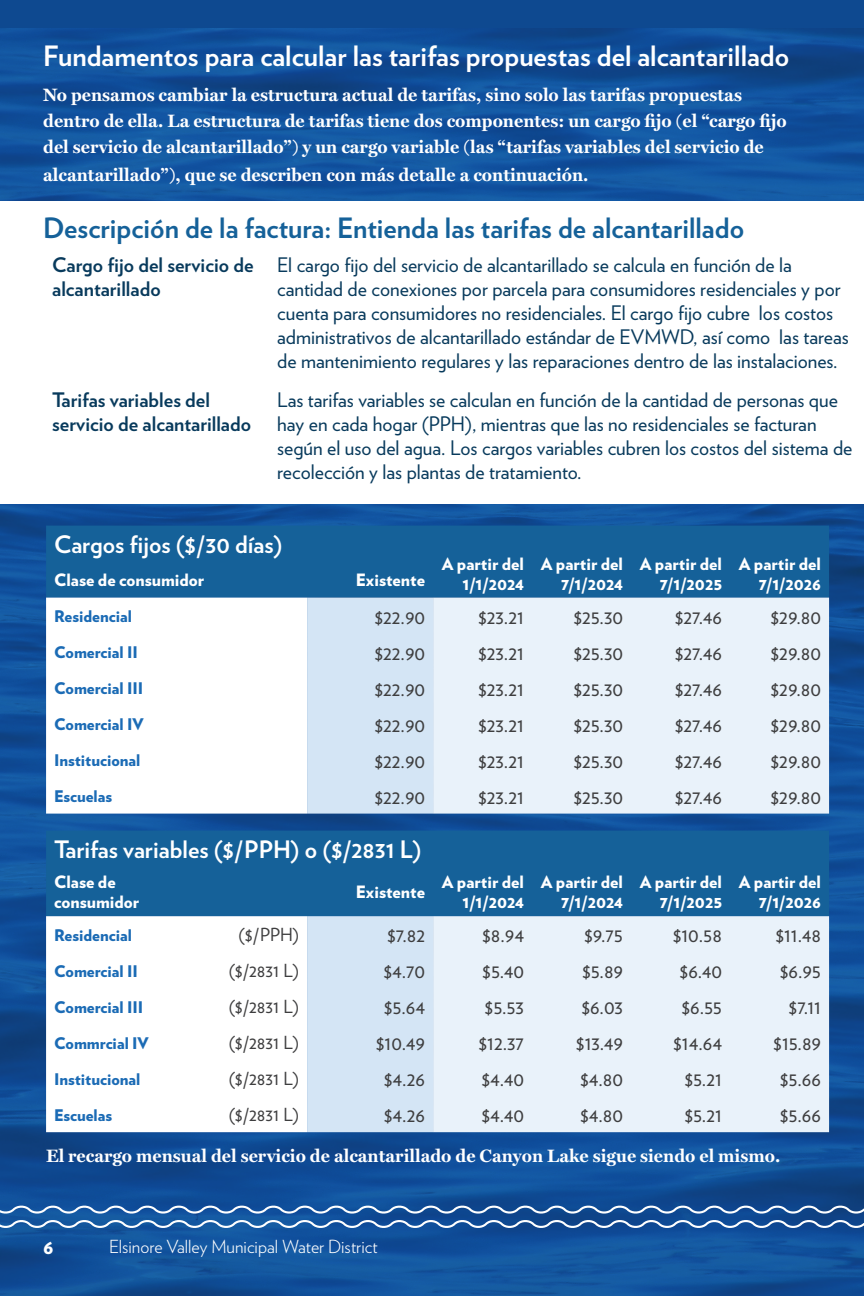
<style>
.page{position:relative;width:864px;height:1296px;background:#0e4990}
.page>*{position:absolute;margin:0;border:0;box-sizing:border-box;transform-origin:0 0}
.Subheading_White{font:700 28px "Verlag";color:#fff}
.Subheading_Aqua{font:700 28px "Verlag";color:#156199}
.Subheading_White-2{font:700 24px "Verlag";color:#fff}
.Caption_White{font:20px/24px "Verlag";color:#083a5c}
.t1{font:20px "Verlag";color:#3e3e3f}
.Caption_White-2{font:700 20px/24px "Verlag";color:#083a5c}
.t2{font:900 20px "Verlag";color:#fff}
.Subheading_White-3{font:700 18px/26px "Miller Text";color:#fff}
.Body_Text_Bold_White{font:700 18px "Miller Text";color:#fff}
.t3{font:18px "Verlag";color:#3e3e3f}
.t4{font:300 18px "Verlag";color:#fff}
.t5{font:900 17px/20px "Verlag";color:#fff;text-align:right}
.t6{font:900 16px "Verlag";color:#1b6bb5}
</style>
<div class="page">
<img style="left:0;top:28px;width:864px;height:1268px">
<div style="left:0;top:202px;width:864px;height:302px;background:#fff"></div>
<svg style="left:0;top:1203px;width:864px;height:28px"></svg>
<div style="left:46px;top:526px;width:783px;height:72px;background:#156199"></div>
<div style="left:46px;top:598px;width:261px;height:216px;background:#fff"></div>
<div style="left:307px;top:598px;width:126px;height:216px;background:#d4e5f5"></div>
<div style="left:433px;top:598px;width:396px;height:216px;background:#e9f2fa"></div>
<div style="left:46px;top:831px;width:783px;height:85px;background:#156199"></div>
<div style="left:46px;top:916px;width:261px;height:216px;background:#fff"></div>
<div style="left:307px;top:916px;width:126px;height:216px;background:#d4e5f5"></div>
<div style="left:433px;top:916px;width:396px;height:216px;background:#e9f2fa"></div>
<p class="Subheading_White" style="left:43px;top:33px;width:748px">Fundamentos para calcular las tarifas propuestas del alcantarillado</p>
<p class="Subheading_White-3" style="left:43px;top:81px;width:745px">No pensamos cambiar la estructura actual de tarifas, sino solo las tarifas propuestas dentro de ella. La estructura de tarifas tiene dos componentes: un cargo fijo (el “cargo fijo del servicio de alcantarillado”) y un cargo variable (las “tarifas variables del servicio de</p>
<p class="Subheading_White-3" style="left:43px;top:161px;width:547px">alcantarillado”), que se describen con más detalle a continuación.</p>
<p class="Subheading_Aqua" style="left:43px;top:206px;width:702px">Descripción de la factura: Entienda las tarifas de alcantarillado</p>
<p class="Caption_White-2" style="left:52px;top:252px;width:203px">Cargo fijo del servicio de alcantarillado</p>
<p class="Caption_White" style="left:277px;top:252px;width:573px">El cargo fijo del servicio de alcantarillado se calcula en función de la cantidad de conexiones por parcela para consumidores residenciales y por cuenta para consumidores no residenciales. El cargo fijo cubre los costos administrativos de alcantarillado estándar de EVMWD, así como las tareas de mantenimiento regulares y las reparaciones dentro de las instalaciones.</p>
<p class="Caption_White-2" style="left:52px;top:387px;width:200px">Tarifas variables del servicio de alcantarillado</p>
<p class="Caption_White" style="left:277px;top:387px;width:577px">Las tarifas variables se calculan en función de la cantidad de personas que hay en cada hogar (PPH), mientras que las no residenciales se facturan según el uso del agua. Los cargos variables cubren los costos del sistema de recolección y las plantas de tratamiento.</p>
<p class="Subheading_White-2" style="left:54px;top:526px;width:230px">Cargos fijos ($/30 días)</p>
<p class="t5" style="left:442px;top:553px;width:84px">A partir del<br>1/1/2024</p>
<p class="t5" style="left:541px;top:553px;width:84px">A partir del<br>7/1/2024</p>
<p class="t5" style="left:640px;top:553px;width:84px">A partir del<br>7/1/2025</p>
<p class="t5" style="left:739px;top:553px;width:84px">A partir del</p>
<p class="t5" style="left:54px;top:569px;width:152px">Clase de consumidor</p>
<p class="t5" style="left:356px;top:569px;width:71px">Existente</p>
<p class="t5" style="left:758px;top:573px;width:64px">7/1/2026</p>
<p class="t6" style="left:54px;top:603px;width:80px">Residencial</p>
<p class="t1" style="left:374px;top:601px;width:52px">$22.90</p>
<p class="t1" style="left:478px;top:601px;width:48px">$23.21</p>
<p class="t1" style="left:573px;top:601px;width:51px">$25.30</p>
<p class="t1" style="left:675px;top:601px;width:49px">$27.46</p>
<p class="t1" style="left:771px;top:601px;width:52px">$29.80</p>
<p class="t6" style="left:54px;top:639px;width:85px">Comercial II</p>
<p class="t1" style="left:374px;top:637px;width:52px">$22.90</p>
<p class="t1" style="left:478px;top:637px;width:48px">$23.21</p>
<p class="t1" style="left:573px;top:637px;width:51px">$25.30</p>
<p class="t1" style="left:675px;top:637px;width:49px">$27.46</p>
<p class="t1" style="left:771px;top:637px;width:52px">$29.80</p>
<p class="t6" style="left:54px;top:675px;width:91px">Comercial III</p>
<p class="t1" style="left:374px;top:673px;width:52px">$22.90</p>
<p class="t1" style="left:478px;top:673px;width:48px">$23.21</p>
<p class="t1" style="left:573px;top:673px;width:51px">$25.30</p>
<p class="t1" style="left:675px;top:673px;width:49px">$27.46</p>
<p class="t1" style="left:771px;top:673px;width:52px">$29.80</p>
<p class="t6" style="left:54px;top:711px;width:91px">Comercial IV</p>
<p class="t1" style="left:374px;top:709px;width:52px">$22.90</p>
<p class="t1" style="left:478px;top:709px;width:48px">$23.21</p>
<p class="t1" style="left:573px;top:709px;width:51px">$25.30</p>
<p class="t1" style="left:675px;top:709px;width:49px">$27.46</p>
<p class="t1" style="left:771px;top:709px;width:52px">$29.80</p>
<p class="t6" style="left:54px;top:747px;width:88px">Institucional</p>
<p class="t1" style="left:374px;top:745px;width:52px">$22.90</p>
<p class="t1" style="left:478px;top:745px;width:48px">$23.21</p>
<p class="t1" style="left:573px;top:745px;width:51px">$25.30</p>
<p class="t1" style="left:675px;top:745px;width:49px">$27.46</p>
<p class="t1" style="left:771px;top:745px;width:52px">$29.80</p>
<p class="t6" style="left:54px;top:783px;width:60px">Escuelas</p>
<p class="t1" style="left:374px;top:781px;width:52px">$22.90</p>
<p class="t1" style="left:478px;top:781px;width:48px">$23.21</p>
<p class="t1" style="left:573px;top:781px;width:51px">$25.30</p>
<p class="t1" style="left:675px;top:781px;width:49px">$27.46</p>
<p class="t1" style="left:771px;top:781px;width:52px">$29.80</p>
<p class="Subheading_White-2" style="left:54px;top:831px;width:369px">Tarifas variables ($/PPH) o ($/2831 L)</p>
<p class="t5" style="left:442px;top:871px;width:84px">A partir del<br>1/1/2024</p>
<p class="t5" style="left:541px;top:871px;width:84px">A partir del<br>7/1/2024</p>
<p class="t5" style="left:640px;top:871px;width:84px">A partir del<br>7/1/2025</p>
<p class="t5" style="left:739px;top:871px;width:84px">A partir del<br>7/1/2026</p>
<p class="t5" style="left:54px;top:871px;width:87px;text-align:left">Clase de consumidor</p>
<p class="t5" style="left:356px;top:881px;width:71px">Existente</p>
<p class="t6" style="left:54px;top:922px;width:80px">Residencial</p>
<p class="t3" style="left:239px;top:921px;width:62px">($/PPH)</p>
<p class="t1" style="left:387px;top:920px;width:40px">$7.82</p>
<p class="t1" style="left:482px;top:920px;width:43px">$8.94</p>
<p class="t1" style="left:584px;top:920px;width:41px">$9.75</p>
<p class="t1" style="left:673px;top:920px;width:51px">$10.58</p>
<p class="t1" style="left:775px;top:920px;width:47px">$11.48</p>
<p class="t6" style="left:54px;top:958px;width:85px">Comercial II</p>
<p class="t3" style="left:229px;top:957px;width:72px">($/2831 L)</p>
<p class="t1" style="left:383px;top:956px;width:43px">$4.70</p>
<p class="t1" style="left:482px;top:956px;width:43px">$5.40</p>
<p class="t1" style="left:582px;top:956px;width:42px">$5.89</p>
<p class="t1" style="left:680px;top:956px;width:44px">$6.40</p>
<p class="t1" style="left:780px;top:956px;width:43px">$6.95</p>
<p class="t6" style="left:54px;top:994px;width:91px">Comercial III</p>
<p class="t3" style="left:229px;top:993px;width:72px">($/2831 L)</p>
<p class="t1" style="left:384px;top:992px;width:43px">$5.64</p>
<p class="t1" style="left:485px;top:992px;width:41px">$5.53</p>
<p class="t1" style="left:581px;top:992px;width:43px">$6.03</p>
<p class="t1" style="left:681px;top:992px;width:42px">$6.55</p>
<p class="t1" style="left:789px;top:992px;width:34px">$7.11</p>
<p class="t6" style="left:54px;top:1030px;width:96px">Commrcial IV</p>
<p class="t3" style="left:229px;top:1029px;width:72px">($/2831 L)</p>
<p class="t1" style="left:376px;top:1028px;width:51px">$10.49</p>
<p class="t1" style="left:478px;top:1028px;width:47px">$12.37</p>
<p class="t1" style="left:576px;top:1028px;width:49px">$13.49</p>
<p class="t1" style="left:673px;top:1028px;width:50px">$14.64</p>
<p class="t1" style="left:773px;top:1028px;width:49px">$15.89</p>
<p class="t6" style="left:54px;top:1066px;width:88px">Institucional</p>
<p class="t3" style="left:229px;top:1065px;width:72px">($/2831 L)</p>
<p class="t1" style="left:384px;top:1064px;width:43px">$4.26</p>
<p class="t1" style="left:481px;top:1064px;width:44px">$4.40</p>
<p class="t1" style="left:580px;top:1064px;width:45px">$4.80</p>
<p class="t1" style="left:684px;top:1064px;width:39px">$5.21</p>
<p class="t1" style="left:780px;top:1064px;width:43px">$5.66</p>
<p class="t6" style="left:54px;top:1102px;width:60px">Escuelas</p>
<p class="t3" style="left:229px;top:1101px;width:72px">($/2831 L)</p>
<p class="t1" style="left:384px;top:1100px;width:43px">$4.26</p>
<p class="t1" style="left:481px;top:1100px;width:44px">$4.40</p>
<p class="t1" style="left:580px;top:1100px;width:45px">$4.80</p>
<p class="t1" style="left:684px;top:1100px;width:39px">$5.21</p>
<p class="t1" style="left:780px;top:1100px;width:43px">$5.66</p>
<p class="Body_Text_Bold_White" style="left:46px;top:1142px;width:736px">El recargo mensual del servicio de alcantarillado de Canyon Lake sigue siendo el mismo.</p>
<p class="t2" style="left:43px;top:1231px;width:12px">6</p>
<p class="t4" style="left:109px;top:1233px;width:270px">Elsinore Valley Municipal Water District</p>
</div>
